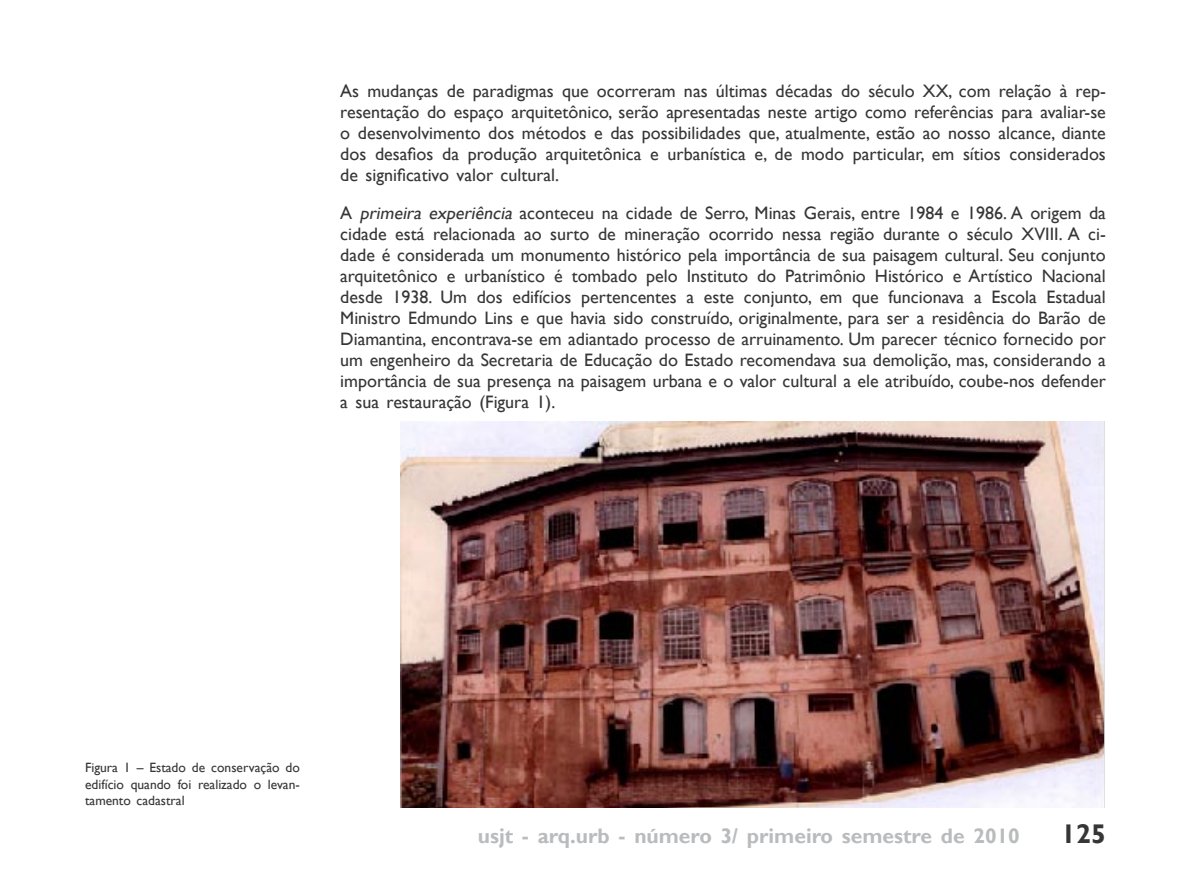
<style>
.page{position:relative;width:1191px;height:893px;background:#fff}
.page>*{position:absolute;margin:0;border:0;box-sizing:border-box;transform-origin:0 0}
.t1{font:700 27px "Gill Sans";color:#373535}
.t2{font:700 21px "Gill Sans";color:#b9bbbd}
.TEXTO{font:18px/21px "Gill Sans";color:#373535;text-align:justify}
.FIGURA{font:13.5px/16.5px "Gill Sans";color:#373535;text-align:justify}
.s1{font-style:italic}
</style>
<div class="page">
<img style="left:400px;top:421px;width:705px;height:387px">
<p class="TEXTO" style="left:340px;top:81px;width:767px">As mudanças de paradigmas que ocorreram nas últimas décadas do século XX, com relação à rep&shy;resentação do espaço arquitetônico, serão apresentadas neste artigo como referências para avaliar-se o desenvolvimento dos métodos e das possibilidades que, atualmente, estão ao nosso alcance, diante dos desafios da produção arquitetônica e urbanística e, de modo particular, em sítios considerados de significativo valor cultural.</p>
<p class="TEXTO" style="left:340px;top:203px;width:767px">A <span class="s1">primeira experiência</span> aconteceu na cidade de Serro, Minas Gerais, entre 1984 e 1986. A origem da cidade está relacionada ao surto de mineração ocorrido nessa região durante o século XVIII. A ci&shy;dade é considerada um monumento histórico pela importância de sua paisagem cultural. Seu conjunto arquitetônico e urbanístico é tombado pelo Instituto do Patrimônio Histórico e Artístico Nacional desde 1938. Um dos edifícios pertencentes a este conjunto, em que funcionava a Escola Estadual Ministro Edmundo Lins e que havia sido construído, originalmente, para ser a residência do Barão de Diamantina, encontrava-se em adiantado processo de arruinamento. Um parecer técnico fornecido por um engenheiro da Secretaria de Educação do Estado recomendava sua demolição, mas, considerando a importância de sua presença na paisagem urbana e o valor cultural a ele atribuído, coube-nos defender a sua restauração (Figura 1).</p>
<p class="FIGURA" style="left:85px;top:760px;width:216px">Figura 1 – Estado de conservação do edifício quando foi realizado o levan&shy;tamento cadastral</p>
<p class="t2" style="left:478px;top:823px;width:543px">usjt - arq.urb - número 3/ primeiro semestre de 2010</p>
<h1 class="t1" style="left:1061px;top:817px;width:46px">125</h1>
</div>
